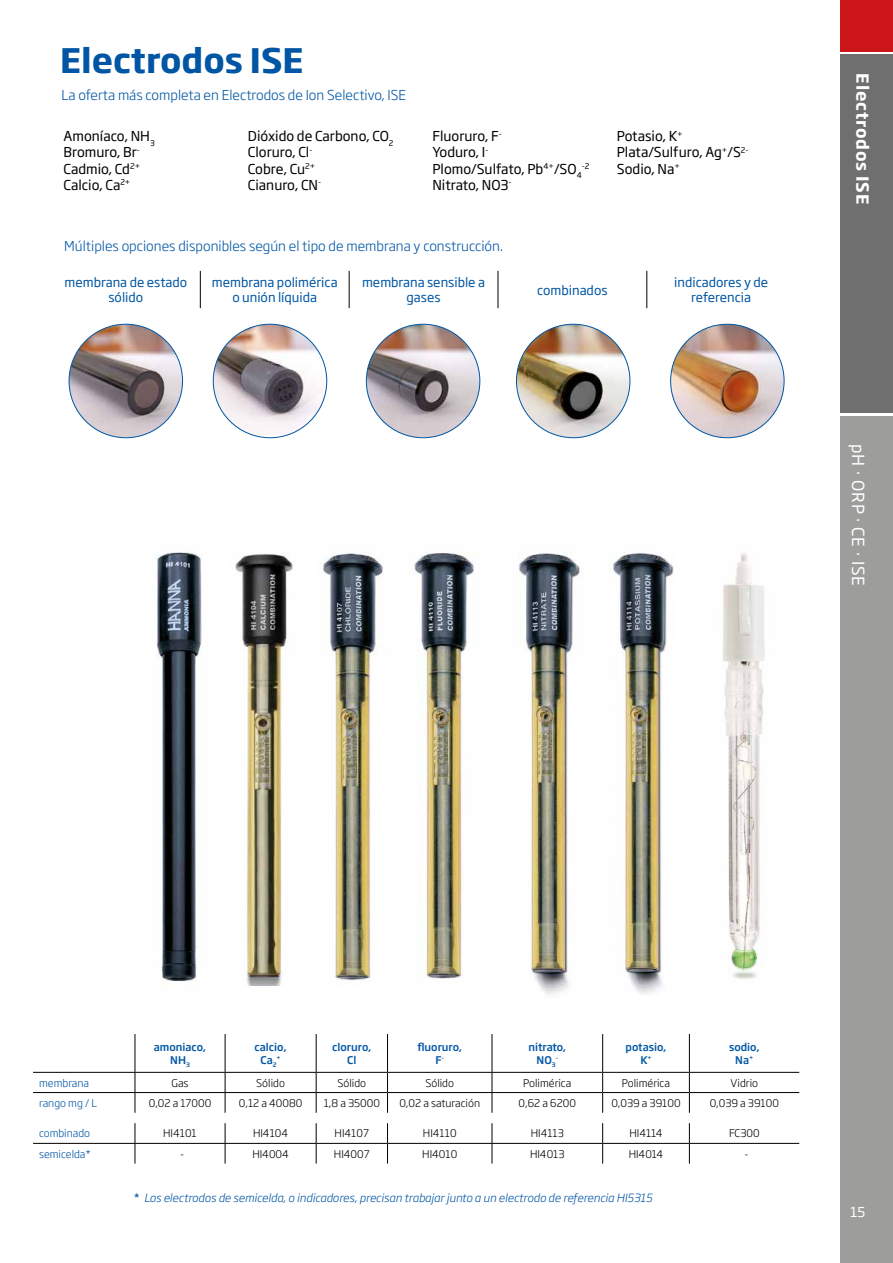
<style>
.page{position:relative;width:893px;height:1263px;background:#fff}
.page>*{position:absolute;margin:0;border:0;box-sizing:border-box;transform-origin:0 0}
.t1{font:700 33.45px "Soho Gothic Pro";color:#0056a4}
.t2{font:700 16.5px "Soho Gothic Pro";letter-spacing:.05em;color:#fff}
.t3{font:16.5px "Soho Gothic Pro";letter-spacing:.05em;color:#fff}
.t4{font:13.5px/16.2px "Soho Gothic Pro";color:#000}
.t5{font:300 13.5px "Soho Gothic Pro";color:#0056a4}
.t6{font:13.5px "Soho Gothic Pro";color:#fff}
.t7{font:12.75px/15.3px "Soho Gothic Pro";color:#0056a4;text-align:center}
.t8{font:italic 300 11.25px "Soho Gothic Pro";color:#0056a4}
.t9{font:300 10.5px "Soho Gothic Pro";color:#000}
.t10{font:500 10.5px/12.6px "Soho Gothic Pro";color:#0056a4;text-align:center}
.t11{font:300 10.5px "Soho Gothic Pro";color:#0056a4}
.t12{font:7.8px "Soho Gothic Pro";color:#000}
.t13{font:500 6.15px "Soho Gothic Pro";color:#0056a4}
.s1{font-weight:400;font-style:normal}
</style>
<div class="page">
<div style="left:840px;top:417px;width:53px;height:846px;background:#9d9d9c"></div>
<div style="left:840px;top:54px;width:53px;height:358px;background:#6f6f6f"></div>
<div style="left:840px;top:0;width:53px;height:51px;background:#cd1619"></div>
<img style="left:69px;top:324px;width:114px;height:113px">
<img style="left:213px;top:324px;width:114px;height:111px">
<img style="left:366px;top:324px;width:114px;height:113px">
<img style="left:516px;top:324px;width:114px;height:114px;border-radius:57px">
<img style="left:671px;top:324px;width:113px;height:113px">
<hr style="left:200px;top:271px;width:1px;height:37px;background:#000">
<hr style="left:349px;top:271px;width:1px;height:37px;background:#000">
<hr style="left:498px;top:271px;width:1px;height:37px;background:#000">
<hr style="left:646px;top:271px;width:1px;height:37px;background:#000">
<img style="left:156px;top:550px;width:46px;height:437px">
<img style="left:323px;top:552px;width:60px;height:428px">
<img style="left:235px;top:554px;width:58px;height:431px">
<img style="left:414px;top:553px;width:61px;height:426px">
<img style="left:519px;top:552px;width:61px;height:443px">
<img style="left:613px;top:553px;width:61px;height:441px">
<img style="left:722px;top:552px;width:43px;height:427px">
<hr style="left:135px;top:1034px;width:1px;height:38px;background:#000">
<hr style="left:225px;top:1034px;width:1px;height:38px;background:#000">
<hr style="left:316px;top:1034px;width:1px;height:38px;background:#000">
<hr style="left:387px;top:1034px;width:1px;height:38px;background:#000">
<hr style="left:492px;top:1034px;width:1px;height:38px;background:#000">
<hr style="left:602px;top:1034px;width:1px;height:38px;background:#000">
<hr style="left:689px;top:1034px;width:1px;height:38px;background:#000">
<hr style="left:33px;top:1072px;width:102px;height:1px;background:#000">
<hr style="left:135px;top:1072px;width:90px;height:1px;background:#000">
<hr style="left:225px;top:1072px;width:91px;height:1px;background:#000">
<hr style="left:316px;top:1072px;width:71px;height:1px;background:#000">
<hr style="left:387px;top:1072px;width:105px;height:1px;background:#000">
<hr style="left:492px;top:1072px;width:111px;height:1px;background:#000">
<hr style="left:603px;top:1072px;width:86px;height:1px;background:#000">
<hr style="left:689px;top:1072px;width:110px;height:1px;background:#000">
<hr style="left:33px;top:1092px;width:102px;height:1px;background:#000">
<hr style="left:135px;top:1092px;width:90px;height:1px;background:#000">
<svg style="left:135px;top:1073px;width:1px;height:40px"></svg>
<hr style="left:225px;top:1092px;width:91px;height:1px;background:#000">
<svg style="left:225px;top:1073px;width:1px;height:40px"></svg>
<hr style="left:316px;top:1092px;width:71px;height:1px;background:#000">
<svg style="left:316px;top:1073px;width:1px;height:40px"></svg>
<hr style="left:387px;top:1092px;width:105px;height:1px;background:#000">
<svg style="left:387px;top:1073px;width:1px;height:40px"></svg>
<hr style="left:492px;top:1092px;width:111px;height:1px;background:#000">
<svg style="left:492px;top:1073px;width:1px;height:40px"></svg>
<hr style="left:603px;top:1092px;width:86px;height:1px;background:#000">
<svg style="left:602px;top:1073px;width:1px;height:40px"></svg>
<hr style="left:689px;top:1092px;width:110px;height:1px;background:#000">
<svg style="left:689px;top:1073px;width:1px;height:40px"></svg>
<hr style="left:33px;top:1143px;width:102px;height:1px;background:#000">
<hr style="left:135px;top:1143px;width:90px;height:1px;background:#000">
<svg style="left:135px;top:1123px;width:1px;height:40px"></svg>
<hr style="left:225px;top:1143px;width:91px;height:1px;background:#000">
<svg style="left:225px;top:1123px;width:1px;height:40px"></svg>
<hr style="left:316px;top:1143px;width:71px;height:1px;background:#000">
<svg style="left:316px;top:1123px;width:1px;height:40px"></svg>
<hr style="left:387px;top:1143px;width:105px;height:1px;background:#000">
<svg style="left:387px;top:1123px;width:1px;height:40px"></svg>
<hr style="left:492px;top:1143px;width:111px;height:1px;background:#000">
<svg style="left:492px;top:1123px;width:1px;height:40px"></svg>
<hr style="left:603px;top:1143px;width:86px;height:1px;background:#000">
<svg style="left:602px;top:1123px;width:1px;height:40px"></svg>
<hr style="left:689px;top:1143px;width:110px;height:1px;background:#000">
<svg style="left:689px;top:1123px;width:1px;height:40px"></svg>
<h1 class="t1" style="left:60px;top:34px;width:245px">Electrodos ISE</h1>
<p class="t5" style="left:61px;top:84px;width:346px">La oferta más completa en Electrodos de Ion Selectivo, ISE</p>
<p class="t4" style="left:64px;top:127px;width:93px">Amoníaco, NH<sub>3<br></sub>Bromuro, Br<sup>-<br></sup>Cadmio, Cd<sup>2+<br></sup>Calcio, Ca<sup>2+</sup></p>
<p class="t4" style="left:248px;top:127px;width:147px">Dióxido de Carbono, CO<sub>2<br></sub>Cloruro, Cl<sup>-<br></sup>Cobre, Cu<sup>2+<br></sup>Cianuro, CN<sup>-</sup></p>
<p class="t4" style="left:432px;top:127px;width:151px">Fluoruro, F<sup>-<br></sup>Yoduro, I<sup>-<br></sup>Plomo/Sulfato, Pb<sup>4+</sup>/SO<sub>4</sub></p>
<p class="t12" style="left:582px;top:160px;width:9px">-2</p>
<p class="t4" style="left:432px;top:176px;width:81px">Nitrato, NO3<sup>-</sup></p>
<p class="t5" style="left:64px;top:235px;width:440px">Múltiples opciones disponibles según el tipo de membrana y construcción.</p>
<p class="t4" style="left:617px;top:127px;width:133px">Potasio, K<sup>+<br></sup>Plata/Sulfuro, Ag<sup>+</sup>/S<sup>2-<br></sup>Sodio, Na<sup>+</sup></p>
<p class="t7" style="left:65px;top:274px;width:124px">membrana de estado sólido</p>
<p class="t7" style="left:212px;top:274px;width:127px">membrana polimérica o unión líquida</p>
<p class="t7" style="left:362px;top:274px;width:125px">membrana sensible a gases</p>
<p class="t7" style="left:537px;top:281px;width:72px">combinados</p>
<p class="t7" style="left:674px;top:274px;width:96px">indicadores y de referencia</p>
<h2 class="t2" style="left:876px;top:73px;width:132px;rotate:90deg">Electrodos ISE</h2>
<h2 class="t3" style="left:871px;top:444px;width:143px;rotate:90deg">pH · ORP · CE · ISE</h2>
<p class="t10" style="left:154px;top:1040px;width:54px">amoniaco,<br>NH<sub>3</sub></p>
<p class="t10" style="left:255px;top:1040px;width:33px">calcio,<br>Ca<sub>2</sub></p>
<p class="t13" style="left:277px;top:1053px;width:6px">+</p>
<p class="t10" style="left:332px;top:1040px;width:41px">cloruro,<br>Cl</p>
<p class="t10" style="left:417px;top:1040px;width:46px">fluoruro,<br>F<sup>-</sup></p>
<p class="t10" style="left:528px;top:1040px;width:39px">nitrato,<br>NO<sub>3</sub></p>
<p class="t13" style="left:556px;top:1053px;width:4px">-</p>
<p class="t10" style="left:625px;top:1040px;width:42px">potasio,<br>K<sup>+</sup></p>
<p class="t10" style="left:729px;top:1040px;width:32px">sodio,<br>Na<sup>+</sup></p>
<p class="t11" style="left:39px;top:1074px;width:52px">membrana</p>
<p class="t9" style="left:172px;top:1074px;width:19px">Gas</p>
<p class="t9" style="left:256px;top:1074px;width:30px">Sólido</p>
<p class="t9" style="left:338px;top:1074px;width:30px">Sólido</p>
<p class="t9" style="left:425px;top:1074px;width:30px">Sólido</p>
<p class="t9" style="left:523px;top:1074px;width:50px">Polimérica</p>
<p class="t9" style="left:622px;top:1074px;width:50px">Polimérica</p>
<p class="t9" style="left:731px;top:1074px;width:29px">Vidrio</p>
<p class="t11" style="left:39px;top:1095px;width:59px">rango mg / L</p>
<p class="t9" style="left:149px;top:1095px;width:64px">0,02 a 17000</p>
<p class="t9" style="left:239px;top:1095px;width:65px">0,12 a 40080</p>
<p class="t9" style="left:324px;top:1095px;width:58px">1,8 a 35000</p>
<p class="t9" style="left:399px;top:1095px;width:82px">0,02 a saturación</p>
<p class="t9" style="left:519px;top:1095px;width:59px">0,62 a 6200</p>
<p class="t9" style="left:611px;top:1095px;width:71px">0,039 a 39100</p>
<p class="t9" style="left:710px;top:1095px;width:71px">0,039 a 39100</p>
<p class="t11" style="left:39px;top:1125px;width:53px">combinado</p>
<p class="t9" style="left:163px;top:1125px;width:35px">HI4101</p>
<p class="t9" style="left:253px;top:1125px;width:37px">HI4104</p>
<p class="t9" style="left:335px;top:1125px;width:36px">HI4107</p>
<p class="t9" style="left:423px;top:1125px;width:35px">HI4110</p>
<p class="t9" style="left:531px;top:1125px;width:35px">HI4113</p>
<p class="t9" style="left:629px;top:1125px;width:35px">HI4114</p>
<p class="t9" style="left:729px;top:1125px;width:32px">FC300</p>
<p class="t11" style="left:39px;top:1145px;width:53px">semicelda*</p>
<p class="t9" style="left:180px;top:1145px;width:6px">-</p>
<p class="t9" style="left:252px;top:1145px;width:38px">HI4004</p>
<p class="t9" style="left:334px;top:1145px;width:37px">HI4007</p>
<p class="t9" style="left:422px;top:1145px;width:37px">HI4010</p>
<p class="t9" style="left:530px;top:1145px;width:36px">HI4013</p>
<p class="t9" style="left:629px;top:1145px;width:36px">HI4014</p>
<p class="t9" style="left:744px;top:1145px;width:6px">-</p>
<p class="t8" style="left:134px;top:1189px;width:520px"><span class="s1">*</span> Los electrodos de semicelda, o indicadores, precisan trabajar junto a un electrodo de referencia HI5315</p>
<p class="t6" style="left:850px;top:1201px;width:17px">15</p>
</div>
